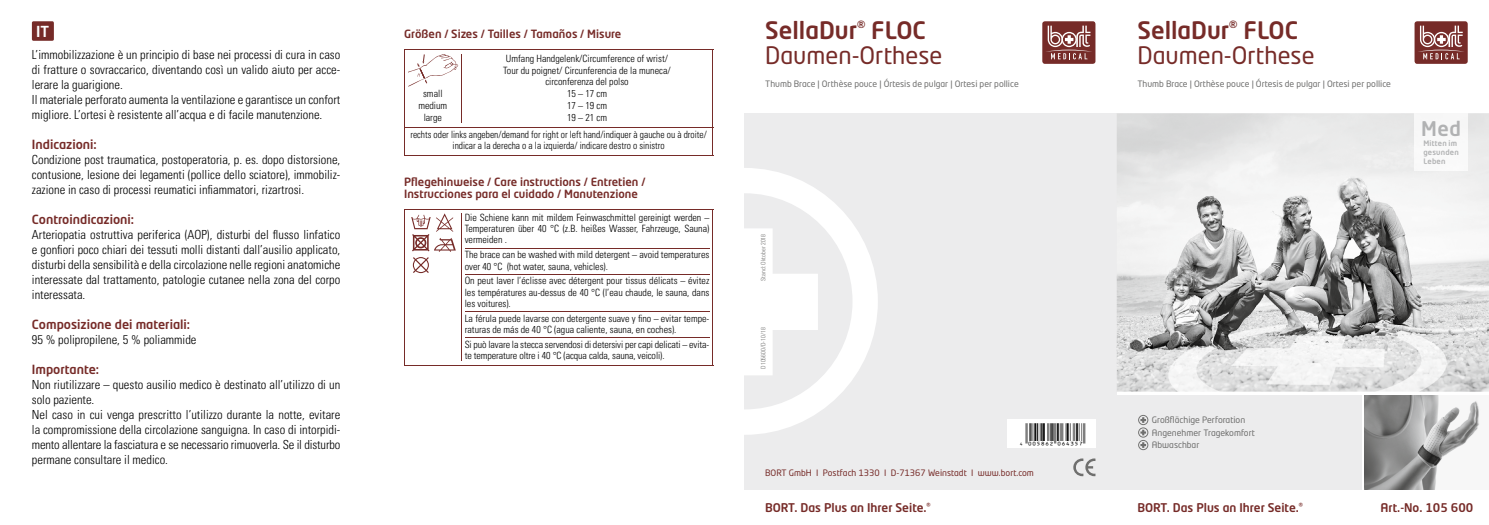
<style>
.page{position:relative;width:1489px;height:525px;background:#fff}
.page>*{position:absolute;margin:0;border:0;box-sizing:border-box;transform-origin:0 0}
.t1{font:23.75px "Neo Tech Std";color:#762b28}
.t2{font:500 23.75px "Neo Tech Pro";color:#762b28}
.t3{font:500 20px "Neo Tech Pro";color:#b1b2b3}
.t4{font:500 15px "Neo Tech Pro";color:#fff}
.t5{font:300 condensed 12.5px/15px "Univers LT Pro";color:#000}
.t6{font:500 12.5px "Neo Tech Pro";color:#762b28}
.t7{font:500 11.88px "Neo Tech Pro";color:#762b28}
.t8{font:500 11.25px/12.5px "Neo Tech Pro";color:#762b28}
.t9{font:300 condensed 10px/11.9px "Univers LT Pro";color:#000}
.t10{font:300 condensed 10px/11.2px "Univers LT Pro";color:#000;text-align:center;scale:.95 1}
.t11{font:10px "ID Automation UPCEANXS";letter-spacing:.02em;color:#000}
.t12{font:8.75px/12.5px "Neo Tech Std";letter-spacing:-.005em;color:#6f6f6e}
.t13{font:8.75px "Neo Tech Std";color:#762b28}
.t14{font:500 7.5px/8.8px "Neo Tech Pro";letter-spacing:.025em;color:#b1b2b3}
.t15{font:300 condensed 6.25px "Univers LT Pro";letter-spacing:.005em;color:#6f6f6e}
</style>
<div class="page">
<div style="left:744px;top:113px;width:372px;height:376px;background:#ececed"></div>
<svg style="left:744px;top:168px;width:133px;height:266px"></svg>
<div style="left:1414px;top:21px;width:53px;height:43px;background:#762b28;border-radius:3px"></div>
<svg style="left:1418px;top:26px;width:46px;height:33px"></svg>
<div style="left:1042px;top:21px;width:53px;height:43px;background:#762b28;border-radius:3px"></div>
<svg style="left:1046px;top:26px;width:46px;height:33px"></svg>
<div style="left:1006px;top:419px;width:89px;height:28px;background:#fff"></div>
<svg style="left:1073px;top:458px;width:22px;height:18px"></svg>
<img style="left:1364px;top:395px;width:116px;height:94px">
<img style="left:1116px;top:113px;width:372px;height:278px">
<hr style="left:404px;top:155px;width:57px;height:1px;background:#762b28">
<hr style="left:461px;top:155px;width:252px;height:1px;background:#762b28">
<svg style="left:404px;top:50px;width:309px;height:105px"></svg>
<hr style="left:404px;top:209px;width:57px;height:1px;background:#762b28">
<hr style="left:461px;top:209px;width:252px;height:1px;background:#762b28">
<hr style="left:404px;top:213px;width:1px;height:147px;background:#762b28">
<hr style="left:461px;top:213px;width:1px;height:147px;background:#762b28">
<hr style="left:712px;top:213px;width:1px;height:147px;background:#762b28">
<hr style="left:404px;top:365px;width:57px;height:1px;background:#762b28">
<hr style="left:461px;top:365px;width:252px;height:1px;background:#762b28">
<hr style="left:464px;top:248px;width:245px;height:1px;background:#762b28">
<hr style="left:464px;top:274px;width:245px;height:1px;background:#762b28">
<hr style="left:464px;top:311px;width:245px;height:1px;background:#762b28">
<hr style="left:464px;top:337px;width:245px;height:1px;background:#762b28">
<svg style="left:411px;top:213px;width:45px;height:60px"></svg>
<div style="left:1116px;top:395px;width:245px;height:94px;background:#ececed"></div>
<svg style="left:1138px;top:415px;width:10px;height:35px"></svg>
<div style="left:32px;top:21px;width:22px;height:20px;background:#762b28;border-radius:2px"></div>
<img style="left:1414px;top:113px;width:53px;height:58px">
<p class="t4" style="left:36px;top:22px;width:15px">IT</p>
<p class="t5" style="left:32px;top:46px;width:310px">L’immobilizzazione è un principio di base nei processi di cura in caso di fratture o sovraccarico, diventando così un valido aiuto per acce&shy;lerare la guarigione.<br>Il materiale perforato aumenta la ventilazione e garantisce un confort migliore. L’ortesi è resistente all’acqua e di facile manutenzione.</p>
<p class="t6" style="left:32px;top:136px;width:66px">Indicazioni:</p>
<p class="t5" style="left:32px;top:151px;width:310px;text-align:justify">Condizione post traumatica, postoperatoria, p. es. dopo distorsione, contusione, lesione dei legamenti (pollice dello sciatore), immobiliz&shy;zazione in caso di processi reumatici infiammatori, rizartrosi.</p>
<p class="t6" style="left:32px;top:211px;width:104px">Controindicazioni:</p>
<p class="t5" style="left:32px;top:226px;width:310px;text-align:justify">Arteriopatia ostruttiva periferica (AOP), disturbi del flusso linfatico e gonfiori poco chiari dei tessuti molli distanti dall’ausilio applicato, disturbi della sensibilità e della circolazione nelle regioni anatomiche interessate dal trattamento, patologie cutanee nella zona del corpo interessata.</p>
<p class="t6" style="left:32px;top:316px;width:160px">Composizione dei materiali:</p>
<p class="t5" style="left:32px;top:331px;width:166px">95 % polipropilene, 5 % poliammide</p>
<p class="t6" style="left:32px;top:361px;width:69px">Importante:</p>
<p class="t5" style="left:32px;top:376px;width:310px">Non riutilizzare – questo ausilio medico è destinato all’utilizzo di un solo paziente.<br>Nel caso in cui venga prescritto l’utilizzo durante la notte, evitare la compromissione della circolazione sanguigna. In caso di intorpidi&shy;mento allentare la fasciatura e se necessario rimuoverla. Se il disturbo permane consultare il medico.</p>
<p class="t8" style="left:404px;top:28px;width:219px">Größen / Sizes / Tailles / Tamaños / Misure</p>
<p class="t9" style="left:503px;top:52px;width:169px;text-align:center">Umfang Handgelenk/Circumference of wrist/<br>Tour du poignet/ Circunferencia de la muneca/ circonferenza del polso<br>15 – 17 cm<br>17 – 19 cm<br>19 – 21 cm</p>
<p class="t10" style="left:410px;top:128px;width:314px">rechts oder links angeben/demand for right or left hand/indiquer à gauche ou à droite/ indicar a la derecha o a la izquierda/ indicare destro o sinistro</p>
<p class="t9" style="left:418px;top:87px;width:30px;text-align:center">small medium large</p>
<p class="t8" style="left:404px;top:175px;width:243px">Pflegehinweise / Care instructions / Entretien /<br>Instrucciones para el cuidado / Manutenzione</p>
<p class="t9" style="left:464px;top:211px;width:246px;line-height:11.2px;text-align:justify">Die Schiene kann mit mildem Feinwaschmittel gereinigt werden – Temperaturen über 40 °C (z.B. heißes Was ser, Fahr zeuge, Sauna) ver meiden .</p>
<p class="t9" style="left:464px;top:248px;width:246px;line-height:11.2px">The brace can be washed with mild detergent – avoid temperatures over 40 °C (hot water, sau na, vehicles).</p>
<p class="t9" style="left:464px;top:274px;width:246px;line-height:11.2px;text-align:justify">On peut laver l’éclisse avec détergent pour tissus délicats – évitez les tem pératures au-dessus de 40 °C (l’eau chaude, le sauna, dans les voitures).</p>
<p class="t9" style="left:464px;top:312px;width:246px;line-height:11.2px">La férula puede lavarse con detergente suave y fino – evitar tempe&shy;raturas de más de 40 °C (agua caliente, sauna, en coches).</p>
<p class="t9" style="left:464px;top:338px;width:246px;line-height:11.2px">Si può lavare la stecca servendosi di detersivi per capi delicati – evita&shy;te temperature oltre i 40 °C (acqua calda, sauna, veicoli).</p>
<h1 class="t2" style="left:765px;top:15px;width:162px">SellaDur<sup>®</sup> FLOC</h1>
<h1 class="t1" style="left:765px;top:41px;width:179px">Daumen-Orthese</h1>
<h1 class="t2" style="left:1137px;top:15px;width:162px">SellaDur<sup>®</sup> FLOC</h1>
<h1 class="t1" style="left:1137px;top:41px;width:179px">Daumen-Orthese</h1>
<p class="t12" style="left:765px;top:77px;width:255px">Thumb Brace | Orthèse pouce | Órtesis de pulgar | Ortesi per pollice</p>
<p class="t12" style="left:1137px;top:77px;width:255px">Thumb Brace | Orthèse pouce | Órtesis de pulgar | Ortesi per pollice</p>
<p class="t15" style="left:759px;top:280px;width:48px;rotate:-90deg">Stand: Oktober 2018</p>
<p class="t15" style="left:759px;top:368px;width:43px;rotate:-90deg">D105600/D-10/18</p>
<p class="t11" style="left:1017px;top:431px;width:70px">Y(0A58GC*KQONPR(</p>
<p class="t13" style="left:765px;top:467px;width:270px">BORT GmbH I Postfach 1330 I D-71367 Weinstadt I www.bort.com</p>
<p class="t12" style="left:1151px;top:413px;width:105px">Großflächige Perforation<br>Angenehmer Tragekomfort<br>Abwaschbar</p>
<h2 class="t3" style="left:1421px;top:115px;width:41px">Med</h2>
<p class="t14" style="left:1423px;top:139px;width:37px">Mitten im gesunden<br>Leben</p>
<p class="t7" style="left:765px;top:499px;width:167px">BORT. Das Plus an Ihrer Seite.<sup>®</sup></p>
<p class="t7" style="left:1137px;top:499px;width:167px">BORT. Das Plus an Ihrer Seite.<sup>®</sup></p>
<p class="t7" style="left:1380px;top:499px;width:94px">Art.-No. 105 600</p>
</div>
